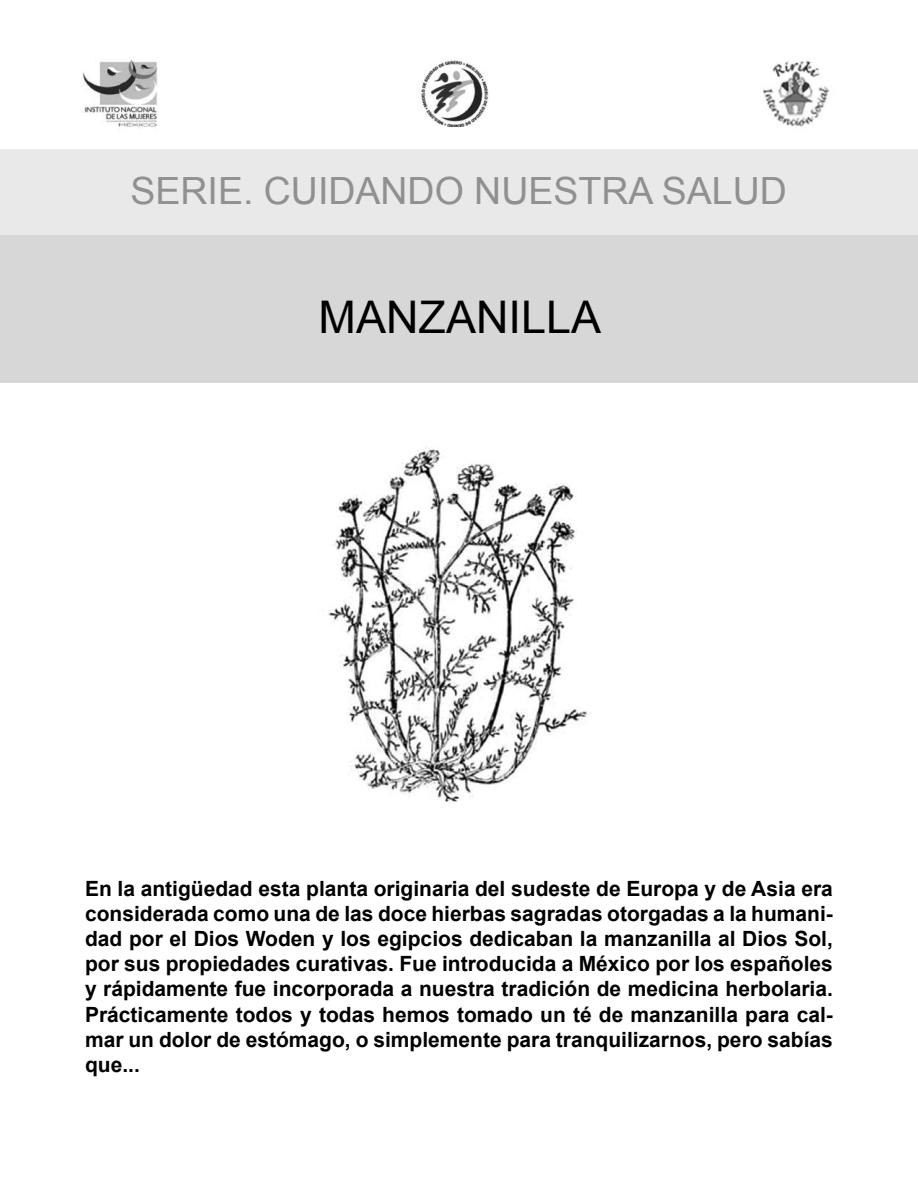
<style>
.page{position:relative;width:918px;height:1188px;background:#fff}
.page>*{position:absolute;margin:0;border:0;box-sizing:border-box;transform-origin:0 0}
.t1{font:45px "Arial";color:#000}
.t2{font:37.5px "Arial";color:#909090}
.t3{font:700 21px/25.2px "Arial";color:#000;text-align:justify}
</style>
<div class="page">
<img style="left:420px;top:60px;width:69px;height:67px">
<img style="left:763px;top:60px;width:67px;height:67px">
<img style="left:83px;top:60px;width:75px;height:67px">
<div style="left:0;top:223px;width:918px;height:160px;background:#d7d7d7"></div>
<div style="left:0;top:149px;width:918px;height:86px;background:#e9e9e9"></div>
<img style="left:328px;top:447px;width:263px;height:355px">
<p class="t2" style="left:130px;top:169px;width:658px">SERIE. CUIDANDO NUESTRA SALUD</p>
<p class="t1" style="left:319px;top:292px;width:284px">MANZANILLA</p>
<p class="t3" style="left:85px;top:876px;width:749px">En la antigüedad esta planta originaria del sudeste de Europa y de Asia era considerada como una de las doce hierbas sagradas otorgadas a la humani&shy;dad por el Dios Woden y los egipcios dedicaban la manzanilla al Dios Sol, por sus propiedades curativas. Fue introducida a México por los españoles y rápidamente fue incorporada a nuestra tradición de medicina herbolaria.<br>Prácticamente todos y todas hemos tomado un té de manzanilla para cal&shy;mar un dolor de estómago, o simplemente para tranquilizarnos, pero sabías que...</p>
</div>
